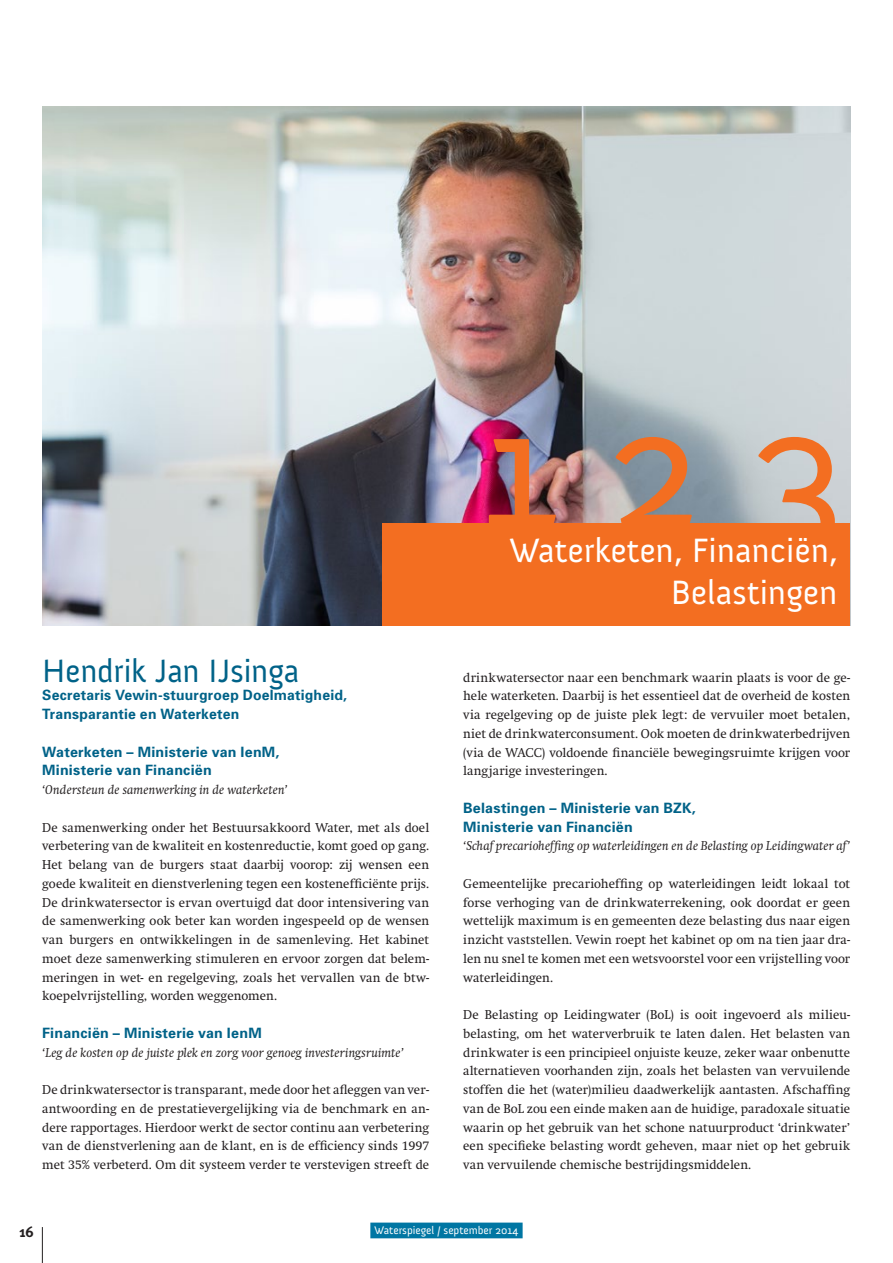
<style>
.page{position:relative;width:893px;height:1263px;background:#fff}
.page>*{position:absolute;margin:0;border:0;box-sizing:border-box;transform-origin:0 0}
.t1{font:178.95px "Anivers";color:#f36e21}
.t2{font:34.5px/41.4px "Anivers";color:#fff;text-align:right}
.t3{font:33px "Anivers";letter-spacing:-.005em;color:#006288}
.t4{font:700 15px "Meta Plus";color:#231f20}
.t5{font:700 14.25px/18.8px "Univers";letter-spacing:.015em;color:#006288}
.t6{font:12.75px/18.8px "Swift";letter-spacing:.01em;color:#231f20;text-align:justify}
.t7{font:italic 12.75px "Swift";letter-spacing:.02em;color:#231f20}
.t8{font:11.25px "Anivers";color:#fff}
</style>
<div class="page">
<hr style="left:42px;top:1227px;width:1px;height:36px;background:#231f20">
<div style="left:370px;top:1222px;width:153px;height:16px;background:#0076a3"></div>
<img style="left:42px;top:106px;width:808px;height:519px">
<div style="left:382px;top:523px;width:468px;height:103px;background:#f36e21"></div>
<h3 class="t3" style="left:42px;top:652px;width:259px">Hendrik Jan IJsinga</h3>
<p class="t5" style="left:42px;top:685px;width:306px">Secretaris Vewin-stuurgroep Doelmatigheid,<br>Transparantie en Waterketen</p>
<p class="t5" style="left:42px;top:742px;width:239px">Waterketen – Ministerie van IenM,<br>Ministerie van Financiën</p>
<p class="t7" style="left:42px;top:782px;width:247px">‘Ondersteun de samenwerking in de waterketen’</p>
<p class="t6" style="left:42px;top:818px;width:388px">De samenwerking onder het Bestuursakkoord Water, met als doel verbetering van de kwaliteit en kostenreductie, komt goed op gang.<br>Het belang van de burgers staat daarbij voorop: zij wensen een goede kwaliteit en dienstverlening tegen een kostenefficiënte prijs.<br>De drinkwatersector is ervan overtuigd dat door intensivering van de samenwerking ook beter kan worden ingespeeld op de wensen van burgers en ontwikkelingen in de samenleving. Het kabinet moet deze samenwerking stimuleren en ervoor zorgen dat belem&shy;meringen in wet- en regelgeving, zoals het vervallen van de btw&shy;koepelvrijstelling, worden weggenomen.</p>
<p class="t5" style="left:42px;top:1023px;width:221px">Financiën – Ministerie van IenM</p>
<p class="t7" style="left:42px;top:1045px;width:363px">‘Leg de kosten op de juiste plek en zorg voor genoeg investeringsruimte’</p>
<p class="t6" style="left:42px;top:1080px;width:388px">De drinkwatersector is transparant, mede door het afleggen van ver&shy;antwoording en de prestatievergelijking via de benchmark en an&shy;dere rapportages. Hierdoor werkt de sector continu aan verbetering van de dienstverlening aan de klant, en is de efficiency sinds 1997 met 35% verbeterd. Om dit systeem verder te verstevigen streeft de</p>
<h1 class="t1" style="left:481px;top:370px;width:366px">1 2 3</h1>
<h2 class="t2" style="left:510px;top:530px;width:329px">Waterketen, Financiën,<br>Belastingen</h2>
<p class="t6" style="left:463px;top:668px;width:388px">drinkwatersector naar een benchmark waarin plaats is voor de ge&shy;hele waterketen. Daarbij is het essentieel dat de overheid de kosten via regelgeving op de juiste plek legt: de vervuiler moet betalen, niet de drinkwaterconsument. Ook moeten de drinkwaterbedrijven (via de WACC) voldoende financiële bewegingsruimte krijgen voor langjarige investeringen.</p>
<p class="t5" style="left:463px;top:798px;width:234px">Belastingen – Ministerie van BZK,<br>Ministerie van Financiën</p>
<p class="t7" style="left:463px;top:838px;width:388px">‘Schaf precarioheffing op waterleidingen en de Belasting op Leidingwater af’</p>
<p class="t6" style="left:463px;top:874px;width:388px">Gemeentelijke precarioheffing op waterleidingen leidt lokaal tot forse verhoging van de drinkwaterrekening, ook doordat er geen wettelijk maximum is en gemeenten deze belasting dus naar eigen inzicht vaststellen. Vewin roept het kabinet op om na tien jaar dra&shy;len nu snel te komen met een wetsvoorstel voor een vrijstelling voor waterleidingen.</p>
<p class="t6" style="left:463px;top:1005px;width:388px">De Belasting op Leidingwater (BoL) is ooit ingevoerd als milieu&shy;belasting, om het waterverbruik te laten dalen. Het belasten van drinkwater is een principieel onjuiste keuze, zeker waar onbenutte alternatieven voorhanden zijn, zoals het belasten van vervuilende stoffen die het (water)milieu daadwerkelijk aantasten. Afschaffing van de BoL zou een einde maken aan de huidige, paradoxale situatie waarin op het gebruik van het schone natuurproduct ‘drinkwater’ een specifieke belasting wordt geheven, maar niet op het gebruik van vervuilende chemische bestrijdingsmiddelen.</p>
<p class="t4" style="left:19px;top:1223px;width:16px">16</p>
<p class="t8" style="left:375px;top:1224px;width:145px">Waterspiegel / september 2014</p>
</div>
